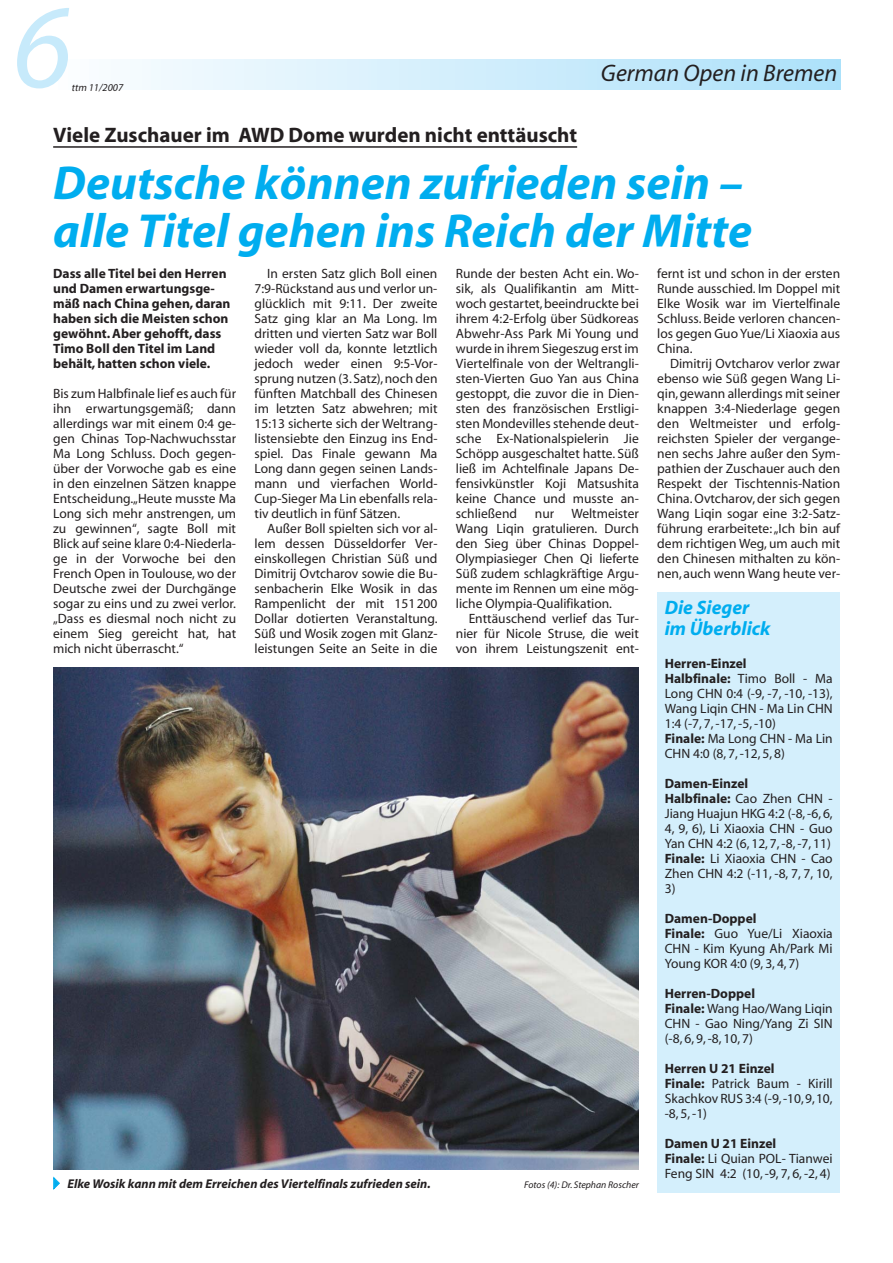
<style>
.page{position:relative;width:893px;height:1263px;background:#fff}
.page>*{position:absolute;margin:0;border:0;box-sizing:border-box;transform-origin:0 0}
.t1{font:italic 120px "Myriad";color:#c7eafb}
.t2{font:italic 700 48px/48px "Myriad";color:#00adef}
.t3{font:italic 24px "Myriad";color:#231f20}
.t4{font:700 21px "Myriad";color:#231f20}
.t5{font:italic 700 19.5px/21px "Myriad";color:#00adef}
.t6{font:13.5px/15px "Myriad";color:#231f20;text-align:justify}
.t7{font:700 13.5px/15px "Myriad";color:#231f20}
.t8{font:italic 700 12.75px "Myriad";color:#231f20}
.t9{font:italic 10.5px "Myriad";color:#231f20}
.t10{font:italic 9.75px "Myriad";color:#231f20}
.s1{font-weight:700}
.s2{font-family:"Newspaper Pi BT";font-weight:400;font-style:normal;color:#00adef}
</style>
<div class="page">
<div style="left:53px;top:60px;width:787px;height:29px;background:linear-gradient(to right,#fcfeff,#ace1fa)"></div>
<hr style="left:53px;top:146px;width:524px;height:2px;background:#231f20">
<img style="left:53px;top:668px;width:586px;height:501px">
<div style="left:657px;top:593px;width:183px;height:600px;background:#d4effc"></div>
<h1 class="t1" style="left:13px;top:2px;width:61px">6</h1>
<h3 class="t3" style="left:601px;top:64px;width:238px">German Open in Bremen</h3>
<p class="t9" style="left:72px;top:83px;width:53px">ttm 11/2007</p>
<h3 class="t4" style="left:53px;top:128px;width:525px">Viele Zuschauer im AWD Dome wurden nicht enttäuscht</h3>
<h2 class="t2" style="left:53px;top:163px;width:700px">Deutsche können zufrieden sein – alle Titel gehen ins Reich der Mitte</h2>
<p class="t7" style="left:53px;top:267px;width:179px">Dass alle Titel bei den Herren und Damen erwartungsge&shy;mäß nach China gehen, daran haben sich die Meisten schon gewöhnt. Aber gehofft, dass<br>Timo Boll den Titel im Land behält, hatten schon viele.</p>
<p class="t6" style="left:53px;top:387px;width:184px">Bis zum Halbfinale lief es auch für ihn erwartungsgemäß; dann allerdings war mit einem 0:4 ge&shy;gen Chinas Top-Nachwuchsstar Ma Long Schluss. Doch gegen&shy;über der Vorwoche gab es eine in den einzelnen Sätzen knappe Entscheidung.„Heute musste Ma Long sich mehr anstrengen, um zu gewinnen“, sagte Boll mit Blick auf seine klare 0:4-Niederla&shy;ge in der Vorwoche bei den French Open in Toulouse, wo der Deutsche zwei der Durchgänge sogar zu eins und zu zwei verlor. „Dass es diesmal noch nicht zu einem Sieg gereicht hat, hat mich nicht überrascht.“</p>
<p class="t6" style="left:657px;top:267px;width:184px">fernt ist und schon in der ersten Runde ausschied. Im Doppel mit Elke Wosik war im Viertelfinale Schluss. Beide verloren chancen&shy;los gegen Guo Yue/Li Xiaoxia aus China.</p>
<p class="t6" style="left:657px;top:357px;width:184px;text-indent:13px">Dimitrij Ovtcharov verlor zwar ebenso wie Süß gegen Wang Li&shy;qin,gewann allerdings mit seiner knappen 3:4-Niederlage gegen den Weltmeister und erfolg&shy;reichsten Spieler der vergange&shy;nen sechs Jahre außer den Sym&shy;pathien der Zuschauer auch den Respekt der Tischtennis-Nation China. Ovtcharov, der sich gegen Wang Liqin sogar eine 3:2-Satz&shy;führung erarbeitete: „Ich bin auf dem richtigen Weg, um auch mit den Chinesen mithalten zu kön&shy;nen, auch wenn Wang heute ver-</p>
<p class="t6" style="left:456px;top:267px;width:184px">Runde der besten Acht ein. Wo&shy;sik, als Qualifikantin am Mitt&shy;woch gestartet,beeindruckte bei ihrem 4:2-Erfolg über Südkoreas Abwehr-Ass Park Mi Young und wurde in ihrem Siegeszug erst im Viertelfinale von der Weltrangli&shy;sten-Vierten Guo Yan aus China gestoppt, die zuvor die in Dien&shy;sten des französischen Erstligi&shy;sten Mondevilles stehende deut&shy;sche Ex-Nationalspielerin Jie Schöpp ausgeschaltet hatte. Süß ließ im Achtelfinale Japans De&shy;fensivkünstler Koji Matsushita keine Chance und musste an&shy;schließend</p>
<p class="t6" style="left:254px;top:267px;width:184px;text-indent:13px">In ersten Satz glich Boll einen 7:9-Rückstand aus und verlor un&shy;glücklich mit 9:11. Der zweite Satz ging klar an Ma Long. Im dritten und vierten Satz war Boll wieder voll da, konnte letztlich jedoch weder einen 9:5-Vor&shy;sprung nutzen (3.Satz),noch den fünften Matchball des Chinesen im letzten Satz abwehren; mit 15:13 sicherte sich der Weltrang&shy;listensiebte den Einzug ins End&shy;spiel. Das Finale gewann Ma Long dann gegen seinen Lands&shy;mann und vierfachen World-Cup-Sieger Ma Lin ebenfalls rela&shy;tiv deutlich in fünf Sätzen.</p>
<p class="t6" style="left:254px;top:522px;width:184px;text-indent:13px">Außer Boll spielten sich vor al&shy;lem dessen Düsseldorfer Ver&shy;einskollegen Christian Süß und Dimitrij Ovtcharov sowie die Bu&shy;senbacherin Elke Wosik in das Rampenlicht der mit 151200<br>Dollar dotierten Veranstaltung.<br>Süß und Wosik zogen mit Glanz&shy;leistungen Seite an Seite in die</p>
<p class="t6" style="left:456px;top:507px;width:184px;text-indent:115px">Weltmeister Wang Liqin gratulieren. Durch den Sieg über Chinas Doppel-Olympiasieger Chen Qi lieferte Süß zudem schlagkräftige Argu&shy;mente im Rennen um eine mög&shy;liche Olympia-Qualifikation.</p>
<p class="t6" style="left:456px;top:612px;width:184px;text-indent:13px">Enttäuschend verlief das Tur&shy;nier für Nicole Struse, die weit von ihrem Leistungszenit ent-</p>
<p class="t6" style="left:535px;top:507px;width:21px">nur</p>
<h3 class="t5" style="left:664px;top:598px;width:107px">Die Sieger im Überblick</h3>
<p class="t6" style="left:664px;top:657px;width:169px;text-align:left"><span class="s1">Herren-Einzel<br>Halbfinale:</span> Timo Boll - Ma<br>Long CHN 0:4 (-9, -7, -10, -13),<br>Wang Liqin CHN - Ma Lin CHN<br>1:4 (-7, 7, -17, -5, -10)<br><span class="s1">Finale:</span> Ma Long CHN - Ma Lin<br>CHN 4:0 (8, 7, -12, 5, 8)</p>
<p class="t6" style="left:664px;top:777px;width:169px;text-align:left"><span class="s1">Damen-Einzel<br>Halbfinale:</span> Cao Zhen CHN -<br>Jiang Huajun HKG 4:2 (-8, -6, 6,<br>4, 9, 6), Li Xiaoxia CHN - Guo<br>Yan CHN 4:2 (6, 12, 7, -8, -7, 11)<br><span class="s1">Finale:</span> Li Xiaoxia CHN - Cao<br>Zhen CHN 4:2 (-11, -8, 7, 7, 10,<br>3)</p>
<p class="t6" style="left:664px;top:912px;width:169px;text-align:left"><span class="s1">Damen-Doppel<br>Finale:</span> Guo Yue/Li Xiaoxia<br>CHN - Kim Kyung Ah/Park Mi<br>Young KOR 4:0 (9, 3, 4, 7)</p>
<p class="t6" style="left:664px;top:987px;width:169px;text-align:left"><span class="s1">Herren-Doppel<br>Finale:</span> Wang Hao/Wang Liqin<br>CHN - Gao Ning/Yang Zi SIN (-8, 6, 9, -8, 10, 7)</p>
<p class="t6" style="left:664px;top:1062px;width:169px;text-align:left"><span class="s1">Herren U 21 Einzel<br>Finale:</span> Patrick Baum - Kirill<br>Skachkov RUS 3:4 (-9,-10,9,10, -8, 5, -1)</p>
<p class="t6" style="left:664px;top:1137px;width:169px;text-align:left"><span class="s1">Damen U 21 Einzel<br>Finale:</span> Li Quian POL- Tianwei<br>Feng SIN 4:2 (10, -9, 7, 6, -2, 4)</p>
<p class="t8" style="left:53px;top:1179px;width:379px"><span class="s2">-</span> Elke Wosik kann mit dem Erreichen des Viertelfinals zufrieden sein.</p>
<p class="t10" style="left:524px;top:1181px;width:116px">Fotos (4): Dr. Stephan Roscher</p>
</div>
